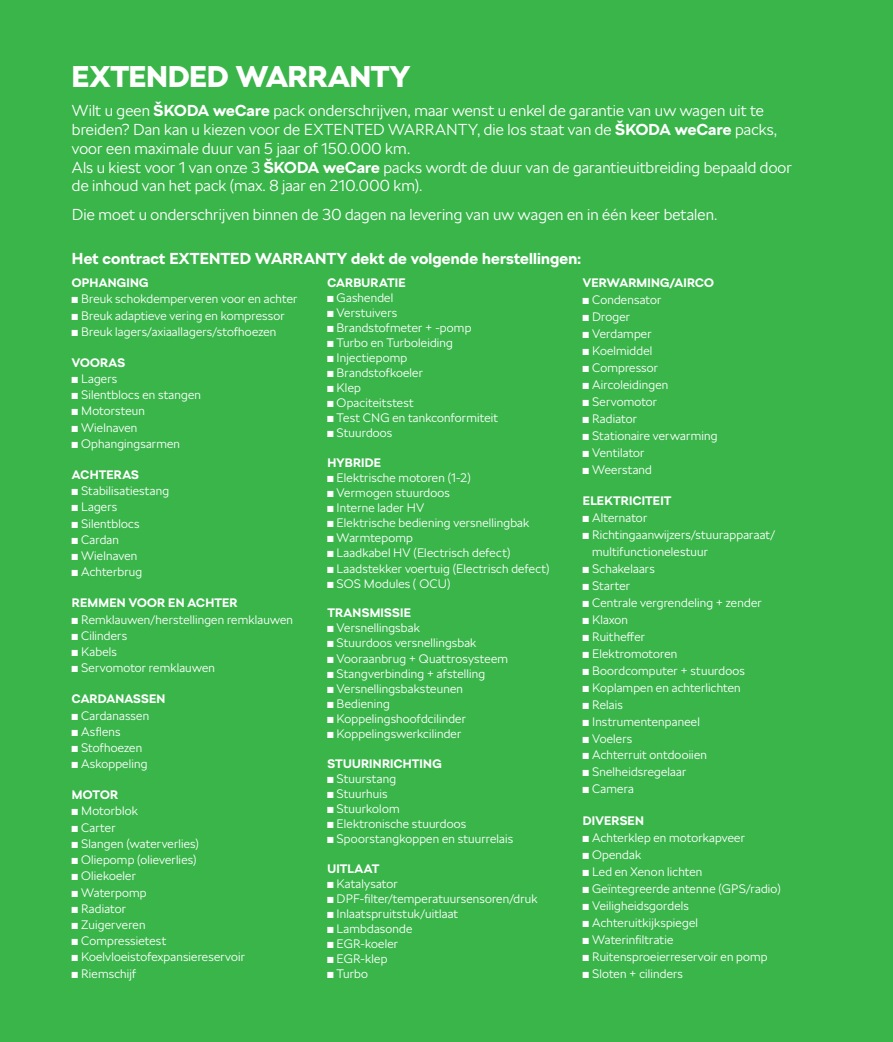
<style>
.page{position:relative;width:893px;height:1042px;background:#39b54a}
.page>*{position:absolute;margin:0;border:0;box-sizing:border-box;transform-origin:0 0}
.t1{font:900 29.75px "SKODA Next";color:#fff}
.t2{font:300 15.75px/18.9px "SKODA Next";letter-spacing:.005em;color:#fff}
.t3{font:700 15.75px "SKODA Next";letter-spacing:.01em;color:#fff}
.t4{font:300 12.25px/15px "SKODA Next";letter-spacing:.015em;color:#fff}
.t5{font:700 12.25px "SKODA Next";letter-spacing:.015em;color:#fff}
.s1{font-weight:700}
</style>
<div class="page">
<h1 class="t1" style="left:72px;top:59px;width:340px">EXTENDED WARRANTY</h1>
<p class="t2" style="left:72px;top:101px;width:722px">Wilt u geen <span class="s1">ŠKODA weCare</span> pack onderschrijven, maar wenst u enkel de garantie van uw wagen uit te breiden? Dan kan u kiezen voor de EXTENTED WARRANTY, die los staat van de <span class="s1">ŠKODA weCare</span> packs, voor een maximale duur van 5 jaar of 150.000 km.<br>Als u kiest voor 1 van onze 3 <span class="s1">ŠKODA weCare</span> packs wordt de duur van de garantieuitbreiding bepaald door de inhoud van het pack (max. 8 jaar en 210.000 km).</p>
<p class="t2" style="left:72px;top:205px;width:647px">Die moet u onderschrijven binnen de 30 dagen na levering van uw wagen en in één keer betalen.</p>
<p class="t3" style="left:72px;top:249px;width:511px">Het contract EXTENTED WARRANTY dekt de volgende herstellingen:</p>
<p class="t4" style="left:72px;top:275px;width:227px;line-height:16.3px"><span class="s1">OPHANGING<br>◼</span> Breuk schokdemperveren voor en achter <span class="s1">◼</span> Breuk adaptieve vering en kompressor<br><span class="s1">◼</span> Breuk lagers/axiaallagers/stofhoezen</p>
<p class="t4" style="left:72px;top:354px;width:131px;line-height:16.3px"><span class="s1">VOORAS<br>◼</span> Lagers<br><span class="s1">◼</span> Silentblocs en stangen <span class="s1">◼</span> Motorsteun<br><span class="s1">◼</span> Wielnaven<br><span class="s1">◼</span> Ophangingsarmen</p>
<p class="t4" style="left:72px;top:467px;width:99px;line-height:16.3px"><span class="s1">ACHTERAS<br>◼</span> Stabilisatiestang <span class="s1">◼</span> Lagers<br><span class="s1">◼</span> Silentblocs<br><span class="s1">◼</span> Cardan<br><span class="s1">◼</span> Wielnaven<br><span class="s1">◼</span> Achterbrug</p>
<p class="t4" style="left:72px;top:595px;width:223px;line-height:16.3px"><span class="s1">REMMEN VOOR EN ACHTER<br>◼</span> Remklauwen/herstellingen remklauwen <span class="s1">◼</span> Cilinders<br><span class="s1">◼</span> Kabels<br><span class="s1">◼</span> Servomotor remklauwen</p>
<p class="t4" style="left:72px;top:691px;width:95px;line-height:16.3px"><span class="s1">CARDANASSEN ◼</span> Cardanassen<br><span class="s1">◼</span> Asflens<br><span class="s1">◼</span> Stofhoezen<br><span class="s1">◼</span> Askoppeling</p>
<p class="t4" style="left:72px;top:787px;width:175px;line-height:16.3px"><span class="s1">MOTOR<br>◼</span> Motorblok<br><span class="s1">◼</span> Carter<br><span class="s1">◼</span> Slangen (waterverlies)<br><span class="s1">◼</span> Oliepomp (olieverlies)<br><span class="s1">◼</span> Oliekoeler<br><span class="s1">◼</span> Waterpomp<br><span class="s1">◼</span> Radiator<br><span class="s1">◼</span> Zuigerveren<br><span class="s1">◼</span> Compressietest<br><span class="s1">◼</span> Koelvloeistofexpansiereservoir <span class="s1">◼</span> Riemschijf</p>
<p class="t4" style="left:327px;top:275px;width:172px"><span class="s1">CARBURATIE<br>◼</span> Gashendel<br><span class="s1">◼</span> Verstuivers<br><span class="s1">◼</span> Brandstofmeter + -pomp<br><span class="s1">◼</span> Turbo en Turboleiding<br><span class="s1">◼</span> Injectiepomp<br><span class="s1">◼</span> Brandstofkoeler<br><span class="s1">◼</span> Klep<br><span class="s1">◼</span> Opaciteitstest<br><span class="s1">◼</span> Test CNG en tankconformiteit <span class="s1">◼</span> Stuurdoos</p>
<p class="t4" style="left:327px;top:456px;width:224px"><span class="s1">HYBRIDE<br>◼</span> Elektrische motoren (1-2)<br><span class="s1">◼</span> Vermogen stuurdoos<br><span class="s1">◼</span> Interne lader HV<br><span class="s1">◼</span> Elektrische bediening versnellingbak<br><span class="s1">◼</span> Warmtepomp<br><span class="s1">◼</span> Laadkabel HV (Electrisch defect)<br><span class="s1">◼</span> Laadstekker voertuig (Electrisch defect) <span class="s1">◼</span> SOS Modules ( OCU)</p>
<p class="t4" style="left:327px;top:606px;width:182px"><span class="s1">TRANSMISSIE<br>◼</span> Versnellingsbak<br><span class="s1">◼</span> Stuurdoos versnellingsbak<br><span class="s1">◼</span> Vooraanbrug + Quattrosysteem <span class="s1">◼</span> Stangverbinding + afstelling<br><span class="s1">◼</span> Versnellingsbaksteunen<br><span class="s1">◼</span> Bediening<br><span class="s1">◼</span> Koppelingshoofdcilinder<br><span class="s1">◼</span> Koppelingswerkcilinder</p>
<p class="t4" style="left:327px;top:756px;width:187px"><span class="s1">STUURINRICHTING<br>◼</span> Stuurstang<br><span class="s1">◼</span> Stuurhuis<br><span class="s1">◼</span> Stuurkolom<br><span class="s1">◼</span> Elektronische stuurdoos<br><span class="s1">◼</span> Spoorstangkoppen en stuurrelais</p>
<p class="t4" style="left:327px;top:861px;width:212px"><span class="s1">UITLAAT<br>◼</span> Katalysator<br><span class="s1">◼</span> DPF-filter/temperatuursensoren/druk <span class="s1">◼</span> Inlaatspruitstuk/uitlaat<br><span class="s1">◼</span> Lambdasonde<br><span class="s1">◼</span> EGR-koeler<br><span class="s1">◼</span> EGR-klep<br><span class="s1">◼</span> Turbo</p>
<p class="t4" style="left:583px;top:275px;width:136px;line-height:17px"><span class="s1">VERWARMING/AIRCO ◼</span> Condensator<br><span class="s1">◼</span> Droger<br><span class="s1">◼</span> Verdamper<br><span class="s1">◼</span> Koelmiddel<br><span class="s1">◼</span> Compressor<br><span class="s1">◼</span> Aircoleidingen<br><span class="s1">◼</span> Servomotor<br><span class="s1">◼</span> Radiator<br><span class="s1">◼</span> Stationaire verwarming <span class="s1">◼</span> Ventilator<br><span class="s1">◼</span> Weerstand</p>
<p class="t5" style="left:583px;top:494px;width:90px">ELEKTRICITEIT</p>
<p class="t4" style="left:583px;top:511px;width:66px"><span class="s1">◼</span> Alternator</p>
<p class="t4" style="left:583px;top:527px;width:194px"><span class="s1">◼</span> Richtingaanwijzers/stuurapparaat/</p>
<p class="t4" style="left:592px;top:544px;width:117px">multifunctionelestuur</p>
<p class="t4" style="left:583px;top:561px;width:73px"><span class="s1">◼</span> Schakelaars</p>
<p class="t4" style="left:583px;top:578px;width:49px"><span class="s1">◼</span> Starter</p>
<p class="t4" style="left:583px;top:595px;width:180px"><span class="s1">◼</span> Centrale vergrendeling + zender</p>
<p class="t4" style="left:583px;top:612px;width:47px"><span class="s1">◼</span> Klaxon</p>
<p class="t4" style="left:583px;top:629px;width:64px"><span class="s1">◼</span> Ruitheffer</p>
<p class="t4" style="left:583px;top:646px;width:96px"><span class="s1">◼</span> Elektromotoren</p>
<p class="t4" style="left:583px;top:663px;width:163px"><span class="s1">◼</span> Boordcomputer + stuurdoos</p>
<p class="t4" style="left:583px;top:680px;width:159px"><span class="s1">◼</span> Koplampen en achterlichten</p>
<p class="t4" style="left:583px;top:697px;width:41px"><span class="s1">◼</span> Relais</p>
<p class="t4" style="left:583px;top:714px;width:119px"><span class="s1">◼</span> Instrumentenpaneel</p>
<p class="t4" style="left:583px;top:731px;width:51px"><span class="s1">◼</span> Voelers</p>
<p class="t4" style="left:583px;top:748px;width:126px"><span class="s1">◼</span> Achterruit ontdooiien</p>
<p class="t4" style="left:583px;top:764px;width:105px"><span class="s1">◼</span> Snelheidsregelaar</p>
<p class="t4" style="left:583px;top:781px;width:53px"><span class="s1">◼</span> Camera</p>
<p class="t4" style="left:583px;top:812px;width:199px;line-height:17px"><span class="s1">DIVERSEN<br>◼</span> Achterklep en motorkapveer<br><span class="s1">◼</span> Opendak<br><span class="s1">◼</span> Led en Xenon lichten<br><span class="s1">◼</span> Geïntegreerde antenne (GPS/radio) <span class="s1">◼</span> Veiligheidsgordels<br><span class="s1">◼</span> Achteruitkijkspiegel<br><span class="s1">◼</span> Waterinfiltratie<br><span class="s1">◼</span> Ruitensproeierreservoir en pomp<br><span class="s1">◼</span> Sloten + cilinders</p>
</div>
